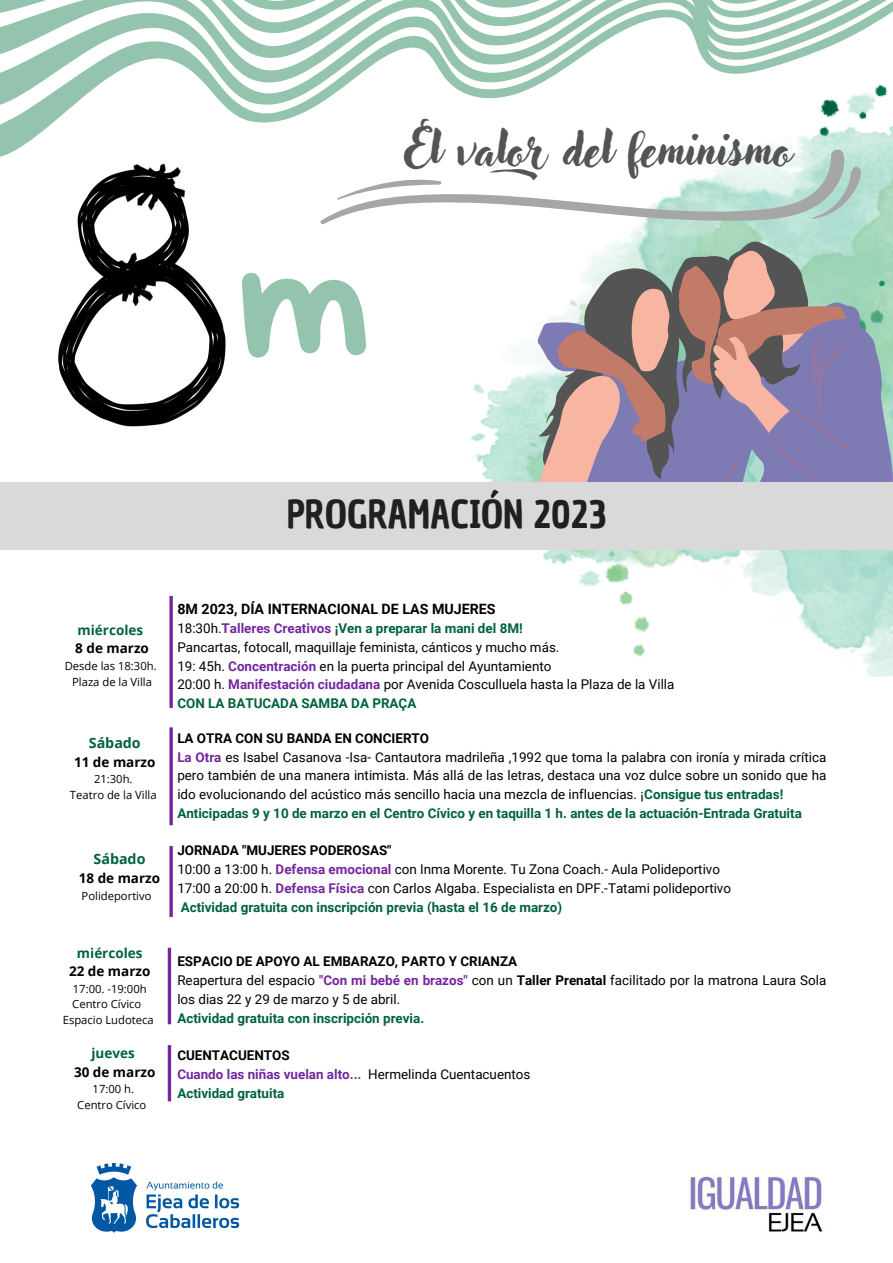
<style>
.page{position:relative;width:893px;height:1263px;background:#fff}
.page>*{position:absolute;margin:0;border:0;box-sizing:border-box;transform-origin:0 0}
.t1{font:46.88px "Adlery Pro Swash";color:#545454}
.t2{font:37.5px "Chau Philomene One";color:#212021}
.t3{font:700 14.25px "Roboto";color:#000}
.t4{font:700 14.25px "Open Sans";color:#00633c}
.t5{font:700 13.5px "Open Sans";color:#000}
.t6{font:700 13.5px "Open Sans";color:#00633c}
.t7{font:13.42px/18.8px "Roboto";color:#000}
.t8{font:700 13.42px/18.8px "Roboto";color:#74279e}
.t9{font:700 13.42px "Roboto";color:#00633c}
.t10{font:11.25px/15.8px "Open Sans";color:#000;text-align:center}
.s1{font-weight:700;color:#74279e}
.s2{font-weight:700;color:#00633c}
.s3{font-weight:700}
.s4{color:#000}
.s5{font-weight:400;color:#000}
.s6{color:#00633c}
</style>
<div class="page">
<svg style="left:0;top:0;width:893px;height:157px"></svg>
<img style="left:90px;top:1163px;width:150px;height:70px">
<img style="left:690px;top:1174px;width:133px;height:58px">
<img style="left:456px;top:68px;width:437px;height:609px">
<svg style="left:456px;top:629px;width:169px;height:6px"></svg>
<svg style="left:242px;top:272px;width:124px;height:86px"></svg>
<svg style="left:535px;top:238px;width:358px;height:244px;background:#a197a1"></svg>
<img style="left:58px;top:163px;width:168px;height:264px">
<svg style="left:169px;top:596px;width:4px;height:112px"></svg>
<svg style="left:169px;top:727px;width:4px;height:98px"></svg>
<svg style="left:169px;top:846px;width:4px;height:71px"></svg>
<hr style="left:168px;top:948px;width:3px;height:76px;background:#74279e">
<hr style="left:168px;top:1045px;width:3px;height:56px;background:#74279e">
<svg style="left:319px;top:147px;width:544px;height:78px"></svg>
<div style="left:0;top:482px;width:893px;height:67px;background:#d9d9d9"></div>
<h1 class="t1" style="left:405px;top:128px;width:388px">El valordel feminismo</h1>
<h2 class="t2" style="left:287px;top:490px;width:321px">PROGRAMACIÓN 2023</h2>
<p class="t6" style="left:78px;top:620px;width:67px">miércoles</p>
<p class="t5" style="left:75px;top:639px;width:75px">8 de marzo</p>
<p class="t10" style="left:65px;top:657px;width:93px">Desde las 18:30h.<br>Plaza de la Villa</p>
<p class="t4" style="left:89px;top:733px;width:53px">Sábado</p>
<p class="t5" style="left:74px;top:753px;width:83px">11 de marzo</p>
<p class="t10" style="left:70px;top:771px;width:88px">21:30h.<br>Teatro de la Villa</p>
<p class="t4" style="left:94px;top:849px;width:53px">Sábado</p>
<p class="t5" style="left:79px;top:869px;width:83px">18 de marzo</p>
<p class="t10" style="left:82px;top:887px;width:71px">Polideportivo</p>
<p class="t6" style="left:77px;top:943px;width:67px">miércoles</p>
<p class="t5" style="left:69px;top:962px;width:83px">22 de marzo</p>
<p class="t10" style="left:63px;top:980px;width:93px">17:00. -19:00h<br>Centro Cívico<br>Espacio Ludoteca</p>
<p class="t6" style="left:91px;top:1043px;width:45px">jueves</p>
<p class="t5" style="left:74px;top:1062px;width:83px">30 de marzo</p>
<p class="t10" style="left:77px;top:1080px;width:71px">17:00 h.<br>Centro Cívico</p>
<p class="t3" style="left:177px;top:601px;width:320px">8M 2023, DÍA INTERNACIONAL DE LAS MUJERES</p>
<p class="t7" style="left:177px;top:619px;width:498px">18:30h.<span class="s1">Talleres Creativos</span> <span class="s2">¡Ven a preparar la mani del 8M!<br></span>Pancartas, fotocall, maquillaje feminista, cánticos y mucho más.<br>19: 45h. <span class="s1">Concentración</span> en la puerta principal del Ayuntamiento<br>20:00 h. <span class="s1">Manifestación ciudadana</span> por Avenida Cosculluela hasta la Plaza de la Villa <span class="s2">CON LA BATUCADA SAMBA DA PRAÇA</span></p>
<p class="t7" style="left:177px;top:729px;width:650px"><span class="s3">LA OTRA CON SU BANDA EN CONCIERTO<br></span><span class="s1">La Otra</span> es Isabel Casanova -Isa- Cantautora madrileña ,1992 que toma la palabra con ironía y mirada crítica pero también de una manera intimista. Más allá de las letras, destaca una voz dulce sobre un sonido que ha ido evolucionando del acústico más sencillo hacia una mezcla de influencias. ¡<span class="s2">Consigue tus entradas!<br>Anticipadas 9 y 10 de marzo en el Centro Cívico y en taquilla 1 h. antes de la actuación-Entrada Gratuita</span></p>
<p class="t7" style="left:177px;top:841px;width:555px"><span class="s3">JORNADA "MUJERES PODEROSAS"<br></span>10:00 a 13:00 h. <span class="s1">Defensa emocional</span> con Inma Morente. Tu Zona Coach.- Aula Polideportivo 17:00 a 20:00 h. <span class="s1">Defensa Física</span> con Carlos Algaba. Especialista en DPF.-Tatami polideportivo <span class="s2">Actividad gratuita con inscripción previa (hasta el 16 de marzo)</span></p>
<p class="t7" style="left:177px;top:952px;width:650px"><span class="s3">ESPACIO DE APOYO AL EMBARAZO, PARTO Y CRIANZA<br></span>Reapertura del espacio <span class="s1">"Con mi bebé en brazos"</span> con un <span class="s3">Taller Prenatal</span> facilitado por la matrona Laura Sola los dias 22 y 29 de marzo y 5 de abril.</p>
<p class="t9" style="left:177px;top:1010px;width:248px">Actividad gratuita con inscripción previa.</p>
<p class="t8" style="left:177px;top:1046px;width:355px"><span class="s4">CUENTACUENTOS<br></span>Cuando las niñas vuelan alto... <span class="s5">Hermelinda Cuentacuentos<br></span><span class="s6">Actividad gratuita</span></p>
</div>
